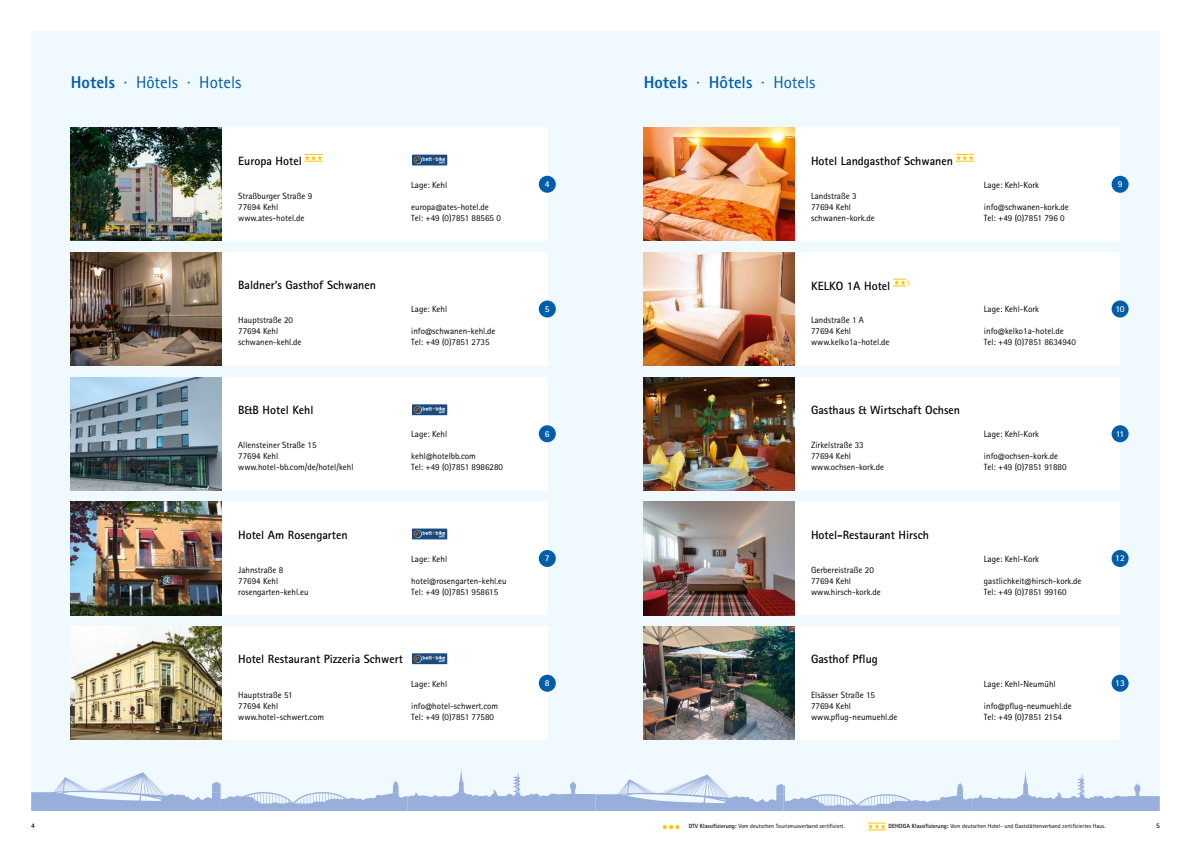
<style>
.page{position:relative;width:1191px;height:842px;background:#fff}
.page>*{position:absolute;margin:0;border:0;box-sizing:border-box;transform-origin:0 0}
.t1{font:17px "Rotis Sans Serif Pro";color:#005da9}
.t2{font:700 12px "Rotis Sans Serif Std";color:#000}
.t3{font:9px/11px "Rotis Sans Serif Pro";color:#000}
.t4{font:700 9px "Rotis Sans Serif Std";letter-spacing:-.02em;color:#fff}
.t5{font:700 7px "Rotis Sans Serif Std";color:#000}
.t6{font:700 6.3px "Agfa Rotis Sans Serif";color:#fdc300}
.t7{font:6px "Rotis Sans Serif Pro";color:#000}
.s1{font-weight:800}
.s2{font-family:"Rotis Sans Serif Std";font-weight:700}
</style>
<div class="page">
<div style="left:31px;top:31px;width:1128px;height:780px;background:#f0f9fe"></div>
<svg style="left:31px;top:769px;width:1128px;height:42px"></svg>
<div style="left:643px;top:252px;width:477px;height:114px;background:#fff"></div>
<img style="left:643px;top:252px;width:151px;height:114px">
<svg style="left:893px;top:279px;width:13px;height:8px"></svg>
<div style="left:1111px;top:300px;width:17px;height:17px;background:#005da9;border-radius:50%"></div>
<div style="left:643px;top:502px;width:477px;height:113px;background:#fff"></div>
<img style="left:643px;top:502px;width:151px;height:113px">
<div style="left:1111px;top:550px;width:17px;height:17px;background:#005da9;border-radius:50%"></div>
<div style="left:643px;top:377px;width:477px;height:113px;background:#fff"></div>
<img style="left:643px;top:377px;width:151px;height:113px">
<div style="left:1111px;top:425px;width:17px;height:17px;background:#005da9;border-radius:50%"></div>
<div style="left:71px;top:377px;width:476px;height:113px;background:#fff"></div>
<img style="left:71px;top:377px;width:150px;height:113px">
<div style="left:539px;top:425px;width:17px;height:17px;background:#005da9;border-radius:50%"></div>
<div style="left:71px;top:252px;width:476px;height:114px;background:#fff"></div>
<img style="left:71px;top:252px;width:150px;height:114px">
<div style="left:539px;top:300px;width:17px;height:17px;background:#005da9;border-radius:50%"></div>
<div style="left:643px;top:128px;width:477px;height:113px;background:#fff"></div>
<img style="left:643px;top:128px;width:151px;height:113px">
<svg style="left:956px;top:154px;width:18px;height:8px"></svg>
<div style="left:1111px;top:176px;width:17px;height:17px;background:#005da9;border-radius:50%"></div>
<div style="left:71px;top:502px;width:476px;height:113px;background:#fff"></div>
<img style="left:71px;top:502px;width:150px;height:113px">
<div style="left:539px;top:550px;width:17px;height:17px;background:#005da9;border-radius:50%"></div>
<div style="left:71px;top:626px;width:476px;height:114px;background:#fff"></div>
<img style="left:71px;top:626px;width:150px;height:114px">
<div style="left:539px;top:675px;width:17px;height:17px;background:#005da9;border-radius:50%"></div>
<div style="left:412px;top:653px;width:35px;height:11px;background:#1a4b7e"></div>
<svg style="left:414px;top:655px;width:31px;height:8px"></svg>
<div style="left:412px;top:528px;width:35px;height:11px;background:#1a4b7e"></div>
<svg style="left:414px;top:530px;width:31px;height:8px"></svg>
<div style="left:643px;top:626px;width:477px;height:114px;background:#fff"></div>
<img style="left:643px;top:626px;width:151px;height:114px">
<div style="left:1111px;top:675px;width:17px;height:17px;background:#005da9;border-radius:50%"></div>
<div style="left:71px;top:128px;width:476px;height:113px;background:#fff"></div>
<img style="left:71px;top:128px;width:150px;height:113px">
<svg style="left:304px;top:154px;width:19px;height:8px"></svg>
<div style="left:539px;top:176px;width:17px;height:17px;background:#005da9;border-radius:50%"></div>
<svg style="left:412px;top:155px;width:35px;height:10px"></svg>
<svg style="left:414px;top:156px;width:31px;height:8px"></svg>
<div style="left:412px;top:404px;width:35px;height:11px;background:#1a4b7e"></div>
<svg style="left:414px;top:406px;width:31px;height:8px"></svg>
<svg style="left:662px;top:824px;width:18px;height:6px"></svg>
<svg style="left:868px;top:823px;width:18px;height:8px"></svg>
<h1 class="t1" style="left:71px;top:73px;width:172px"><span class="s1">Hotels</span> · Hôtels · Hotels</h1>
<h1 class="t1" style="left:643px;top:73px;width:173px"><span class="s1">Hotels</span> · <span class="s2">Hôtels</span> · Hotels</h1>
<h2 class="t2" style="left:238px;top:153px;width:65px">Europa Hotel</h2>
<h2 class="t2" style="left:811px;top:153px;width:144px">Hotel Landgasthof Schwanen</h2>
<p class="t3" style="left:238px;top:190px;width:75px">Straßburger Straße 9<br>77694 Kehl www.ates-hotel.de</p>
<p class="t3" style="left:411px;top:179px;width:37px">Lage: Kehl</p>
<p class="t3" style="left:411px;top:201px;width:91px">europa@ates-hotel.de<br>Tel: +49 (0)7851 88565 0</p>
<p class="t4" style="left:545px;top:178px;width:6px">4</p>
<p class="t3" style="left:811px;top:190px;width:65px">Landstraße 3<br>77694 Kehl schwanen-kork.de</p>
<p class="t3" style="left:984px;top:179px;width:57px">Lage: Kehl-Kork</p>
<p class="t3" style="left:984px;top:201px;width:86px">info@schwanen-kork.de<br>Tel: +49 (0)7851 796 0</p>
<p class="t4" style="left:1117px;top:178px;width:6px">9</p>
<h2 class="t2" style="left:238px;top:277px;width:139px">Baldner‘s Gasthof Schwanen</h2>
<h2 class="t2" style="left:811px;top:278px;width:81px">KELKO 1A Hotel</h2>
<p class="t6" style="left:906px;top:279px;width:5px">S</p>
<p class="t3" style="left:238px;top:315px;width:65px">Hauptstraße 20<br>77694 Kehl schwanen-kehl.de</p>
<p class="t3" style="left:411px;top:304px;width:37px">Lage: Kehl</p>
<p class="t3" style="left:411px;top:326px;width:86px">info@schwanen-kehl.de<br>Tel: +49 (0)7851 2735</p>
<p class="t4" style="left:545px;top:303px;width:6px">5</p>
<p class="t3" style="left:811px;top:315px;width:80px">Landstraße 1 A<br>77694 Kehl www.kelko1a-hotel.de</p>
<p class="t3" style="left:984px;top:304px;width:57px">Lage: Kehl-Kork</p>
<p class="t3" style="left:984px;top:326px;width:93px">info@kelko1a-hotel.de<br>Tel: +49 (0)7851 8634940</p>
<p class="t4" style="left:1115px;top:303px;width:11px">10</p>
<h2 class="t2" style="left:238px;top:402px;width:77px">B&amp;B Hotel Kehl</h2>
<h2 class="t2" style="left:811px;top:402px;width:151px">Gasthaus &amp; Wirtschaft Ochsen</h2>
<p class="t3" style="left:238px;top:440px;width:117px">Allensteiner Straße 15<br>77694 Kehl www.hotel-bb.com/de/hotel/kehl</p>
<p class="t3" style="left:411px;top:429px;width:37px">Lage: Kehl</p>
<p class="t3" style="left:411px;top:451px;width:93px">kehl@hotelbb.com<br>Tel: +49 (0)7851 8986280</p>
<p class="t4" style="left:545px;top:428px;width:6px">6</p>
<p class="t3" style="left:811px;top:440px;width:74px">Zirkelstraße 33<br>77694 Kehl www.ochsen-kork.de</p>
<p class="t3" style="left:984px;top:429px;width:57px">Lage: Kehl-Kork</p>
<p class="t3" style="left:984px;top:451px;width:84px">info@ochsen-kork.de<br>Tel: +49 (0)7851 91880</p>
<p class="t4" style="left:1115px;top:428px;width:10px">11</p>
<h2 class="t2" style="left:238px;top:527px;width:111px">Hotel Am Rosengarten</h2>
<h2 class="t2" style="left:811px;top:527px;width:119px">Hotel-Restaurant Hirsch</h2>
<p class="t3" style="left:238px;top:564px;width:72px">Jahnstraße 8<br>77694 Kehl rosengarten-kehl.eu</p>
<p class="t3" style="left:411px;top:553px;width:37px">Lage: Kehl</p>
<p class="t3" style="left:411px;top:575px;width:97px">hotel@rosengarten-kehl.eu<br>Tel: +49 (0)7851 958615</p>
<p class="t4" style="left:545px;top:552px;width:6px">7</p>
<p class="t3" style="left:811px;top:564px;width:71px">Gerbereistraße 20<br>77694 Kehl www.hirsch-kork.de</p>
<p class="t3" style="left:984px;top:553px;width:57px">Lage: Kehl-Kork</p>
<p class="t3" style="left:984px;top:575px;width:99px">gastlichkeit@hirsch-kork.de<br>Tel: +49 (0)7851 99160</p>
<p class="t4" style="left:1115px;top:552px;width:11px">12</p>
<h2 class="t2" style="left:238px;top:652px;width:166px">Hotel Restaurant Pizzeria Schwert</h2>
<h2 class="t2" style="left:811px;top:652px;width:68px">Gasthof Pflug</h2>
<p class="t3" style="left:238px;top:689px;width:87px">Hauptstraße 51<br>77694 Kehl www.hotel-schwert.com</p>
<p class="t3" style="left:411px;top:678px;width:37px">Lage: Kehl</p>
<p class="t3" style="left:411px;top:700px;width:89px">info@hotel-schwert.com<br>Tel: +49 (0)7851 77580</p>
<p class="t4" style="left:545px;top:677px;width:6px">8</p>
<p class="t3" style="left:811px;top:689px;width:88px">Elsässer Straße 15<br>77694 Kehl www.pflug-neumuehl.de</p>
<p class="t3" style="left:984px;top:678px;width:73px">Lage: Kehl-Neumühl</p>
<p class="t3" style="left:984px;top:700px;width:89px">info@pflug-neumuehl.de<br>Tel: +49 (0)7851 2154</p>
<p class="t4" style="left:1115px;top:677px;width:11px">13</p>
<p class="t5" style="left:31px;top:822px;width:5px">4</p>
<p class="t5" style="left:1156px;top:822px;width:5px">5</p>
<p class="t7" style="left:688px;top:823px;width:158px"><span class="s2">DTV Klassifizierung:</span> Vom deutschen Tourismusverband zertifiziert.</p>
<p class="t7" style="left:888px;top:823px;width:219px"><span class="s2">DEHOGA Klassifizierung:</span> Vom deutschen Hotel- und Gaststättenverband zertifiziertes Haus.</p>
</div>
